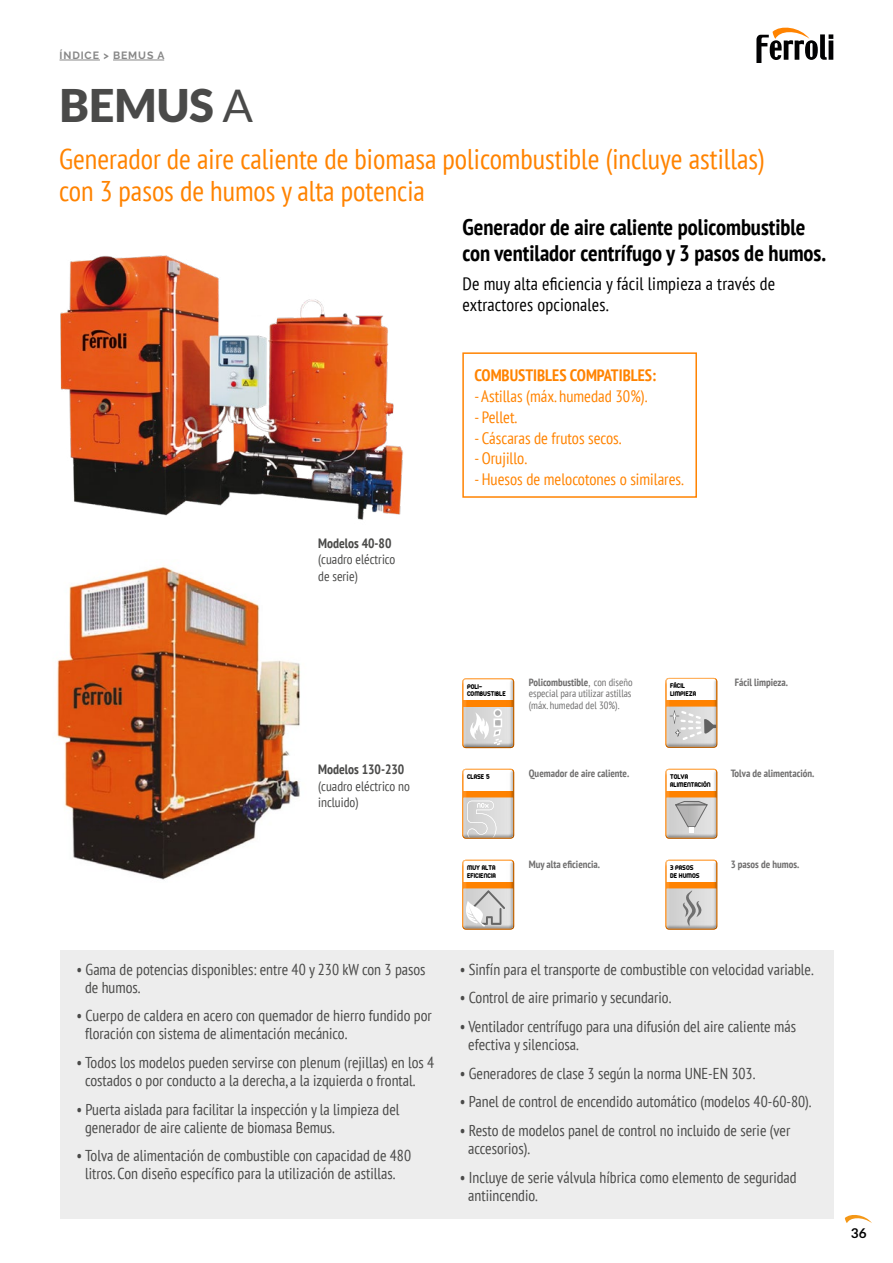
<style>
.page{position:relative;width:893px;height:1263px;background:#fff}
.page>*{position:absolute;margin:0;border:0;box-sizing:border-box;transform-origin:0 0}
.Titulo{font:900 45px "Lato";color:#4a4a49}
.Titulo-2{font:condensed 28.5px "PT Sans";color:#ff8300}
.Entradilla{font:700 condensed 22.5px/25.5px "PT Sans";color:#000}
.TEXTO_GENERAL{font:condensed 18px/21px "PT Sans";letter-spacing:.01em;color:#000}
.TEXTO_GENERAL-2{font:condensed 16.5px "PT Sans";color:#ff8300}
.TEXTO_GENERAL-3{font:700 condensed 16.5px "PT Sans";color:#ff8300}
.t1{font:condensed 15.75px/18px "PT Sans";color:#4a4a49}
.Titulo-3{font:condensed 13.5px/16.5px "PT Sans";color:#4a4a49}
.Titulo-4{font:700 condensed 13.5px "PT Sans";color:#4a4a49}
.t2{font:700 13.5px "Lato";color:#000}
.Texto_sellos{font:700 condensed 10.5px "PT Sans";color:#706f6f}
.Texto_sellos-2{font:condensed 10.5px/11.2px "PT Sans";color:#706f6f}
.t3{font:700 10.5px "Raleway";letter-spacing:.085em;color:#878787}
.t4{font:7.5px/7.5px "z Arista";color:#000}
.s1{font-weight:400}
.s2{font-weight:700}
</style>
<div class="page">
<svg style="left:845px;top:1215px;width:27px;height:8px"></svg>
<svg style="left:756px;top:28px;width:77px;height:34px"></svg>
<img style="left:57px;top:565px;width:243px;height:315px">
<hr style="left:60px;top:60px;width:40px;height:1px;background:#878787">
<hr style="left:113px;top:60px;width:51px;height:1px;background:#878787">
<div style="left:462px;top:352px;width:235px;height:146px;border:2px solid #ff8300"></div>
<img style="left:60px;top:255px;width:343px;height:265px">
<div style="left:60px;top:950px;width:773px;height:268px;background:#ededed"></div>
<svg style="left:665px;top:678px;width:52px;height:70px"></svg>
<svg style="left:462px;top:769px;width:52px;height:70px"></svg>
<svg style="left:462px;top:860px;width:52px;height:69px"></svg>
<svg style="left:665px;top:860px;width:52px;height:69px"></svg>
<svg style="left:665px;top:769px;width:52px;height:70px"></svg>
<svg style="left:462px;top:678px;width:52px;height:70px"></svg>
<p class="t3" style="left:60px;top:50px;width:106px">ÍNDICE &gt; BEMUS A</p>
<p class="Titulo" style="left:60px;top:79px;width:195px">BEMUS <span class="s1">A</span></p>
<p class="Titulo-2" style="left:59px;top:141px;width:707px">Generador de aire caliente de biomasa policombustible (incluye astillas)</p>
<p class="Titulo-2" style="left:59px;top:173px;width:367px">con 3 pasos de humos y alta potencia</p>
<p class="Entradilla" style="left:462px;top:214px;width:365px">Generador de aire caliente policombustible con ventilador centrífugo y 3 pasos de humos.</p>
<p class="TEXTO_GENERAL" style="left:462px;top:273px;width:314px">De muy alta eficiencia y fácil limpieza a través de extractores opcionales.</p>
<p class="Titulo-4" style="left:318px;top:534px;width:75px">Modelos 40-80</p>
<p class="Titulo-3" style="left:318px;top:551px;width:79px">(cuadro eléctrico de serie)</p>
<p class="TEXTO_GENERAL-3" style="left:474px;top:365px;width:183px">COMBUSTIBLES COMPATIBLES:</p>
<p class="TEXTO_GENERAL-2" style="left:474px;top:386px;width:174px">- Astillas (máx. humedad 30%).</p>
<p class="TEXTO_GENERAL-2" style="left:474px;top:406px;width:44px">- Pellet.</p>
<p class="TEXTO_GENERAL-2" style="left:474px;top:427px;width:148px">- Cáscaras de frutos secos.</p>
<p class="TEXTO_GENERAL-2" style="left:474px;top:448px;width:54px">- Orujillo.</p>
<p class="TEXTO_GENERAL-2" style="left:474px;top:469px;width:211px">- Huesos de melocotones o similares.</p>
<p class="Titulo-4" style="left:318px;top:760px;width:88px">Modelos 130-230</p>
<p class="Titulo-3" style="left:318px;top:777px;width:93px">(cuadro eléctrico no incluido)</p>
<p class="t4" style="left:467px;top:682px;width:40px">POLI-<br>COMBUSTIBLE</p>
<p class="Texto_sellos-2" style="left:529px;top:677px;width:105px"><span class="s2">Policombustible</span>, con diseño especial para utilizar astillas</p>
<p class="Texto_sellos-2" style="left:529px;top:699px;width:92px">(máx. humedad del 30%).</p>
<p class="t4" style="left:467px;top:773px;width:24px">CLASE 5</p>
<p class="Texto_sellos" style="left:529px;top:766px;width:102px">Quemador de aire caliente.</p>
<p class="t4" style="left:670px;top:682px;width:28px">FÁCIL<br>LIMPIEZA</p>
<p class="Texto_sellos" style="left:735px;top:675px;width:55px">Fácil limpieza.</p>
<p class="t4" style="left:670px;top:773px;width:42px">TOLVA<br>ALIMENTACIÓN</p>
<p class="Texto_sellos" style="left:731px;top:766px;width:85px">Tolva de alimentación.</p>
<p class="Texto_sellos" style="left:529px;top:857px;width:73px">Muy alta eficiencia.</p>
<p class="Texto_sellos" style="left:731px;top:857px;width:70px">3 pasos de humos.</p>
<p class="t4" style="left:467px;top:864px;width:31px">MUY ALTA<br>EFICIENCIA</p>
<p class="t4" style="left:670px;top:864px;width:31px">3 PASOS<br>DE HUMOS</p>
<p class="t1" style="left:85px;top:960px;width:342px;text-indent:-9px">• Gama de potencias disponibles: entre 40 y 230 kW con 3 pasos de humos.</p>
<p class="t1" style="left:85px;top:1006px;width:348px;text-indent:-9px">• Cuerpo de caldera en acero con quemador de hierro fundido por floración con sistema de alimentación mecánico.</p>
<p class="t1" style="left:85px;top:1053px;width:351px;text-indent:-9px">• Todos los modelos pueden servirse con plenum (rejillas) en los 4 costados o por conducto a la derecha, a la izquierda o frontal.</p>
<p class="t1" style="left:85px;top:1100px;width:316px;text-indent:-9px">• Puerta aislada para facilitar la inspección y la limpieza del generador de aire caliente de biomasa Bemus.</p>
<p class="t1" style="left:77px;top:1146px;width:336px;text-align:center">• Tolva de alimentación de combustible con capacidad de 480 litros. Con diseño específico para la utilización de astillas.</p>
<p class="t1" style="left:460px;top:960px;width:355px">• Sinfín para el transporte de combustible con velocidad variable.</p>
<p class="t1" style="left:460px;top:988px;width:213px">• Control de aire primario y secundario.</p>
<p class="t1" style="left:468px;top:1017px;width:329px;text-indent:-9px">• Ventilador centrífugo para una difusión del aire caliente más efectiva y silenciosa.</p>
<p class="t1" style="left:460px;top:1064px;width:297px">• Generadores de clase 3 según la norma UNE-EN 303.</p>
<p class="t1" style="left:460px;top:1092px;width:353px">• Panel de control de encendido automático (modelos 40-60-80).</p>
<p class="t1" style="left:468px;top:1121px;width:324px;text-indent:-9px">• Resto de modelos panel de control no incluido de serie (ver accesorios).</p>
<p class="t1" style="left:468px;top:1168px;width:330px;text-indent:-9px">• Incluye de serie válvula híbrica como elemento de seguridad antiincendio.</p>
<p class="t2" style="left:851px;top:1226px;width:17px">36</p>
</div>
